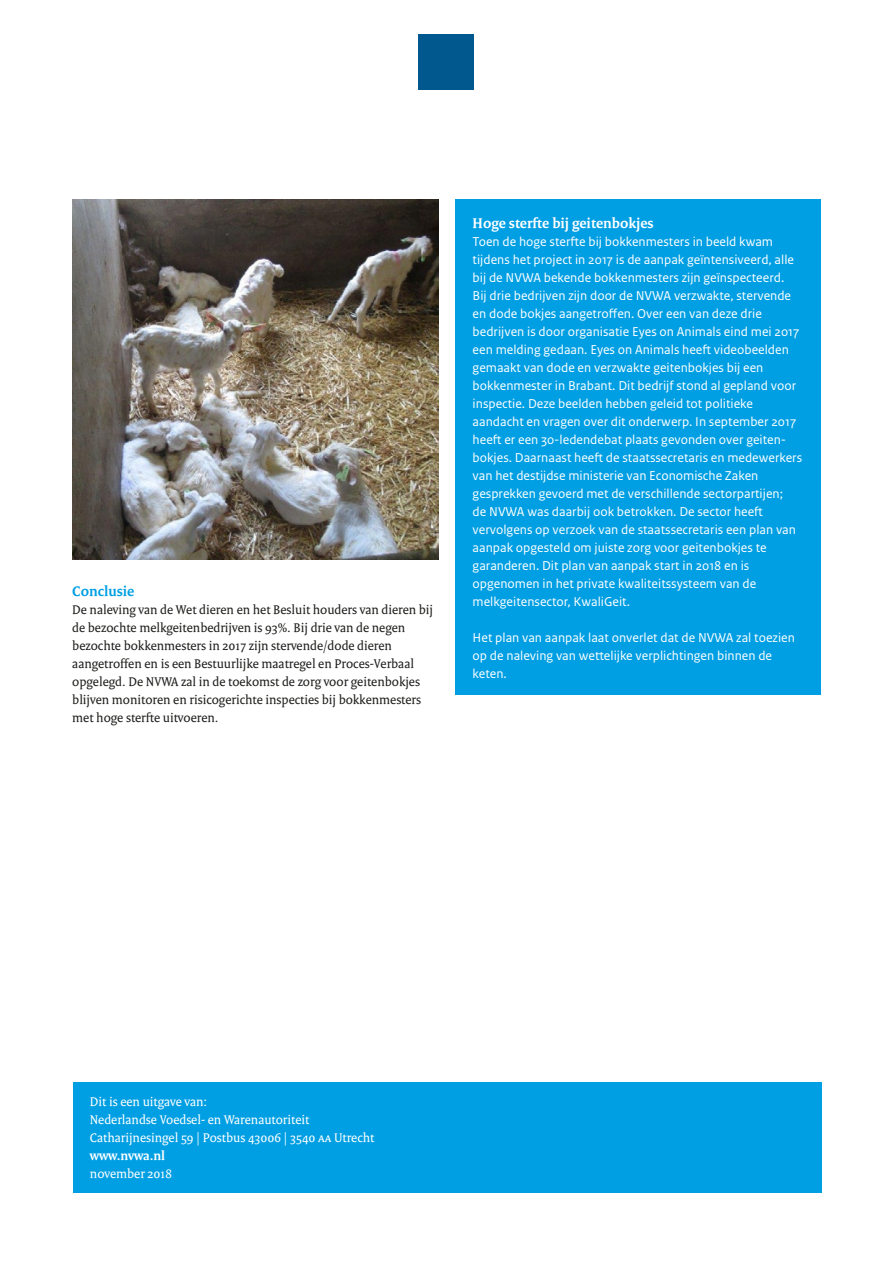
<style>
.page{position:relative;width:893px;height:1263px;background:#fff}
.page>*{position:absolute;margin:0;border:0;box-sizing:border-box;transform-origin:0 0}
._05_RO_Alineakop___w{font:700 15px "Rijksoverheid Serif";color:#fff}
._05_RO_Alineakop{font:700 15px "Rijksoverheid Serif";color:#009fe3}
._21_RO_Kader_Broodte{font:13.5px/18px "Rijksoverheid Sans Text";color:#fff}
._10_RO_Broodtekst{font:13.5px/18px "Rijksoverheid Serif";color:#1d1d1b}
.t1{font:13.5px/18px "Rijksoverheid Serif";color:#fff}
.t2{font:700 13.5px "Rijksoverheid Serif";color:#fff}
</style>
<div class="page">
<img style="left:73px;top:200px;width:366px;height:360px">
<div style="left:456px;top:200px;width:365px;height:495px;background:#009fe3"></div>
<div style="left:73px;top:1082px;width:748px;height:111px;background:#009fe3"></div>
<div style="left:419px;top:34px;width:55px;height:55px;background:#00588e"></div>
<p class="_05_RO_Alineakop" style="left:72px;top:582px;width:64px">Conclusie</p>
<p class="_10_RO_Broodtekst" style="left:72px;top:600px;width:362px">De naleving van de Wet dieren en het Besluit houders van dieren bij de bezochte melkgeitenbedrijven is 93%. Bij drie van de negen bezochte bokkenmesters in 2017 zijn stervende/dode dieren aangetroffen en is een Bestuurlijke maatregel en Proces-Verbaal opgelegd. De NVWA zal in de toekomst de zorg voor geitenbokjes blijven monitoren en risicogerichte inspecties bij bokkenmesters met hoge sterfte uitvoeren.</p>
<p class="_05_RO_Alineakop___w" style="left:473px;top:214px;width:182px">Hoge sterfte bij geitenbokjes</p>
<p class="_21_RO_Kader_Broodte" style="left:473px;top:233px;width:331px">Toen de hoge sterfte bij bokkenmesters in beeld kwam tijdens het project in 2017 is de aanpak geïntensiveerd, alle bij de NVWA bekende bokkenmesters zijn geïnspecteerd.<br>Bij drie bedrijven zijn door de NVWA verzwakte, stervende en dode bokjes aangetroffen. Over een van deze drie bedrijven is door organisatie Eyes on Animals eind mei 2017 een melding gedaan. Eyes on Animals heeft videobeelden gemaakt van dode en verzwakte geitenbokjes bij een bokkenmester in Brabant. Dit bedrijf stond al gepland voor inspectie. Deze beelden hebben geleid tot politieke aandacht en vragen over dit onderwerp. In september 2017 heeft er een 30-ledendebat plaats gevonden over geiten&shy;bokjes. Daarnaast heeft de staatssecretaris en medewerkers van het destijdse ministerie van Economische Zaken gesprekken gevoerd met de verschillende sectorpartijen;<br>de NVWA was daarbij ook betrokken. De sector heeft vervolgens op verzoek van de staatssecretaris een plan van aanpak opgesteld om juiste zorg voor geitenbokjes te garanderen. Dit plan van aanpak start in 2018 en is opgenomen in het private kwaliteitssysteem van de melkgeitensector, KwaliGeit.</p>
<p class="_21_RO_Kader_Broodte" style="left:473px;top:629px;width:324px">Het plan van aanpak laat onverlet dat de NVWA zal toezien op de naleving van wettelijke verplichtingen binnen de keten.</p>
<p class="t1" style="left:90px;top:1093px;width:286px">Dit is een uitgave van:<br>Nederlandse Voedsel- en Warenautoriteit<br>Catharijnesingel 59 | Postbus 43006 | 3540 aa Utrecht</p>
<p class="t2" style="left:90px;top:1148px;width:77px">www.nvwa.nl</p>
<p class="t1" style="left:90px;top:1165px;width:83px">november 2018</p>
</div>
